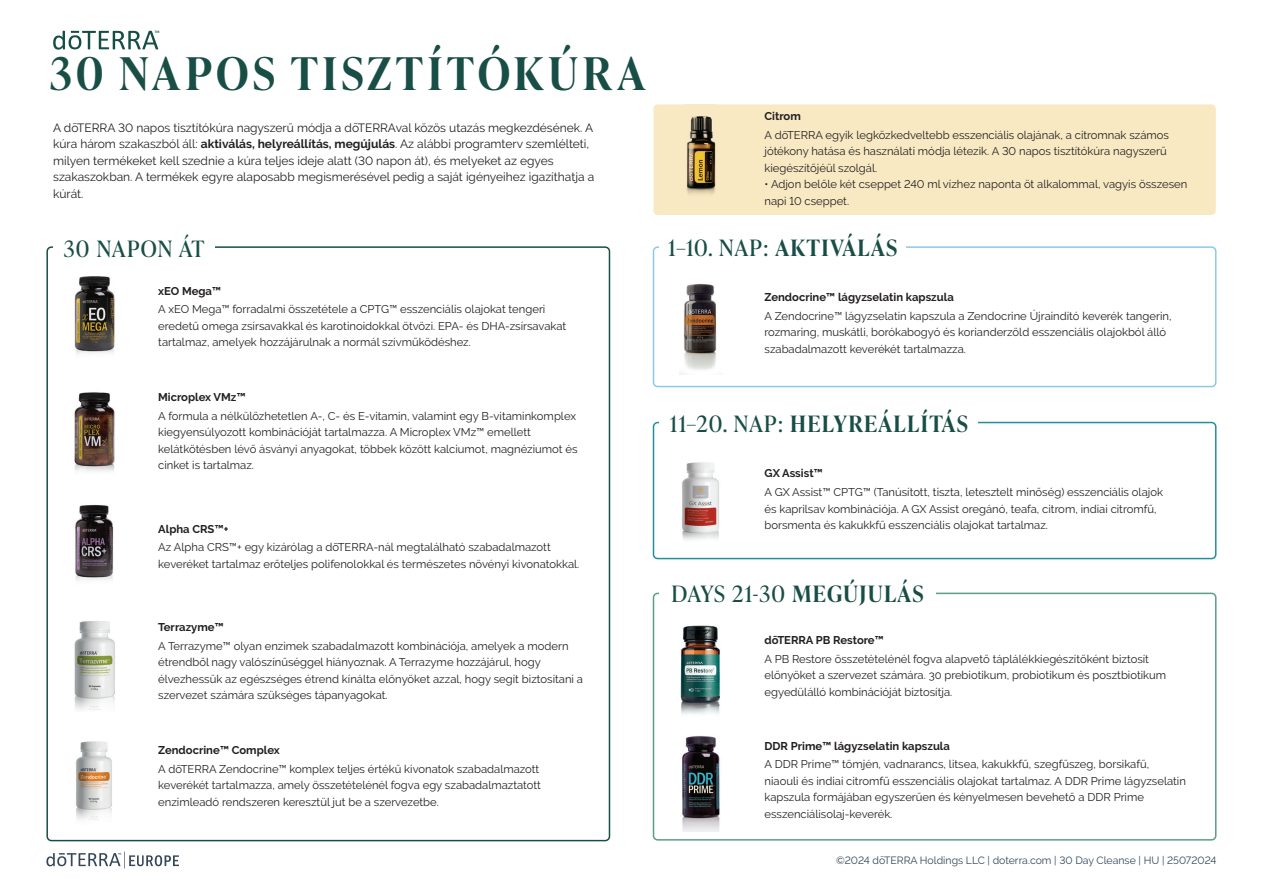
<style>
.page{position:relative;width:1263px;height:893px;background:#fff}
.page>*{position:absolute;margin:0;border:0;box-sizing:border-box;transform-origin:0 0}
.t1{font:600 45px "Ivy Presto Headline";letter-spacing:.095em;color:#184e45}
.t2{font:22.5px "Ivy Presto Headline";letter-spacing:.04em;color:#184e45}
.t3{font:600 22.5px "Ivy Presto Headline";letter-spacing:.06em;color:#184e45}
.t4{font:12px/16.5px "Raleway";color:#231f20}
.t5{font:11.25px/16.5px "Raleway";color:#231f20}
.t6{font:700 11.25px "Raleway";color:#231f20}
.t7{font:10.5px "Raleway";color:#344758}
.s1{font-weight:700}
.s2{font-weight:600}
.s3{font-weight:400}
</style>
<div class="page">
<svg style="left:46px;top:851px;width:133px;height:17px"></svg>
<div style="left:653px;top:246px;width:563px;height:141px;border:2px solid #8bcae4;border-radius:4px"></div>
<div style="left:653px;top:104px;width:563px;height:111px;background:#f8e9c3;border-radius:4px"></div>
<div style="left:653px;top:422px;width:563px;height:137px;border:2px solid #21909e;border-radius:4px"></div>
<div style="left:653px;top:593px;width:563px;height:248px;border:2px solid #5d9c8a;border-radius:4px"></div>
<svg style="left:53px;top:31px;width:106px;height:19px"></svg>
<div style="left:659px;top:232px;width:247px;height:30px;background:#fff"></div>
<div style="left:659px;top:406px;width:319px;height:34px;background:#fff"></div>
<div style="left:659px;top:580px;width:277px;height:27px;background:#fff"></div>
<img style="left:74px;top:276px;width:41px;height:78px">
<img style="left:74px;top:392px;width:41px;height:79px">
<img style="left:75px;top:505px;width:39px;height:75px">
<img style="left:74px;top:621px;width:41px;height:89px">
<img style="left:76px;top:741px;width:36px;height:79px">
<img style="left:687px;top:116px;width:29px;height:78px">
<img style="left:679px;top:284px;width:38px;height:91px">
<img style="left:682px;top:462px;width:37px;height:78px">
<img style="left:681px;top:625px;width:39px;height:89px">
<img style="left:682px;top:736px;width:38px;height:96px">
<h1 class="t1" style="left:50px;top:41px;width:597px">30 NAPOS TISZTÍTÓKÚRA</h1>
<p class="t4" style="left:53px;top:119px;width:543px">A dōTERRA 30 napos tisztítókúra nagyszerű módja a dōTERRAval közös utazás megkezdésének. A kúra három szakaszból áll: <span class="s1">aktiválás, helyreállítás, megújulás</span>. Az alábbi programterv szemlélteti, milyen termékeket kell szednie a kúra teljes ideje alatt (30 napon át), és melyeket az egyes szakaszokban. A termékek egyre alaposabb megismerésével pedig a saját igényeihez igazíthatja a kúrát.</p>
<h2 class="t2" style="left:64px;top:233px;width:142px">30 NAPON ÁT</h2>
<h2 class="t2" style="left:668px;top:231px;width:231px">1–10. NAP: <span class="s2">AKTIVÁLÁS</span></h2>
<p class="t6" style="left:764px;top:110px;width:38px">Citrom</p>
<p class="t5" style="left:764px;top:127px;width:406px">A dōTERRA egyik legközkedveltebb esszenciális olajának, a citromnak számos jótékony hatása és használati módja létezik. A 30 napos tisztítókúra nagyszerű kiegészítőjéül szolgál.</p>
<p class="t5" style="left:764px;top:176px;width:424px">• Adjon belőle két cseppet 240 ml vízhez naponta öt alkalommal, vagyis összesen napi 10 cseppet.</p>
<p class="t6" style="left:158px;top:284px;width:64px">xEO Mega™</p>
<p class="t5" style="left:158px;top:301px;width:409px">A xEO Mega™ forradalmi összetétele a CPTG™ esszenciális olajokat tengeri eredetű omega zsírsavakkal és karotinoidokkal ötvözi. EPA- és DHA-zsírsavakat tartalmaz, amelyek hozzájárulnak a normál szívműködéshez.</p>
<p class="t6" style="left:158px;top:391px;width:89px">Microplex VMz™</p>
<p class="t5" style="left:158px;top:408px;width:421px">A formula a nélkülözhetetlen A-, C- és E-vitamin, valamint egy B-vitaminkomplex kiegyensúlyozott kombinációját tartalmazza. A Microplex VMz™ emellett kelátkötésben lévő ásványi anyagokat, többek között kalciumot, magnéziumot és cinket is tartalmaz.</p>
<p class="t6" style="left:158px;top:522px;width:72px">Alpha CRS™+</p>
<p class="t5" style="left:158px;top:539px;width:423px">Az Alpha CRS™+ egy kizárólag a dōTERRA-nál megtalálható szabadalmazott keveréket tartalmaz erőteljes polifenolokkal és természetes növényi kivonatokkal.</p>
<p class="t6" style="left:158px;top:620px;width:67px">Terrazyme™</p>
<p class="t5" style="left:158px;top:637px;width:426px">A Terrazyme™ olyan enzimek szabadalmazott kombinációja, amelyek a modern étrendből nagy valószínűséggel hiányoznak. A Terrazyme hozzájárul, hogy élvezhessük az egészséges étrend kínálta előnyöket azzal, hogy segít biztosítani a szervezet számára szükséges tápanyagokat.</p>
<p class="t6" style="left:158px;top:744px;width:123px">Zendocrine™ Complex</p>
<p class="t5" style="left:158px;top:760px;width:384px">A dōTERRA Zendocrine™ komplex teljes értékű kivonatok szabadalmazott keverékét tartalmazza, amely összetételénél fogva egy szabadalmaztatott enzimleadó rendszeren keresztül jut be a szervezetbe.</p>
<p class="t6" style="left:764px;top:290px;width:191px">Zendocrine™ lágyzselatin kapszula</p>
<p class="t5" style="left:764px;top:307px;width:408px">A Zendocrine™ lágyzselatin kapszula a Zendocrine Újraindító keverék tangerin, rozmaring, muskátli, borókabogyó és korianderzöld esszenciális olajokból álló szabadalmazott keverékét tartalmazza.</p>
<h2 class="t3" style="left:670px;top:407px;width:300px"><span class="s3">11–20. NAP:</span> HELYREÁLLÍTÁS</h2>
<p class="t6" style="left:764px;top:467px;width:60px">GX Assist™</p>
<p class="t5" style="left:764px;top:484px;width:400px">A GX Assist™ CPTG™ (Tanúsított, tiszta, letesztelt minőség) esszenciális olajok és kaprilsav kombinációja. A GX Assist oregánó, teafa, citrom, indiai citromfű, borsmenta és kakukkfű esszenciális olajokat tartalmaz.</p>
<h2 class="t2" style="left:671px;top:578px;width:254px">DAYS 21-30 <span class="s2">MEGÚJULÁS</span></h2>
<p class="t6" style="left:764px;top:634px;width:121px">dōTERRA PB Restore™</p>
<p class="t5" style="left:764px;top:650px;width:403px">A PB Restore összetételénél fogva alapvető táplálékkiegészítőként biztosít előnyöket a szervezet számára. 30 prebiotikum, probiotikum és posztbiotikum egyedülálló kombinációját biztosítja.</p>
<p class="t6" style="left:764px;top:739px;width:187px">DDR Prime™ lágyzselatin kapszula</p>
<p class="t5" style="left:764px;top:756px;width:423px">A DDR Prime™ tömjén, vadnarancs, litsea, kakukkfű, szegfűszeg, borsikafű, niaouli és indiai citromfű esszenciális olajokat tartalmaz. A DDR Prime lágyzselatin kapszula formájában egyszerűen és kényelmesen bevehető a DDR Prime esszenciálisolaj-keverék.</p>
<p class="t7" style="left:836px;top:854px;width:382px">©2024 dōTERRA Holdings LLC | doterra.com | 30 Day Cleanse | HU | 25072024</p>
</div>
